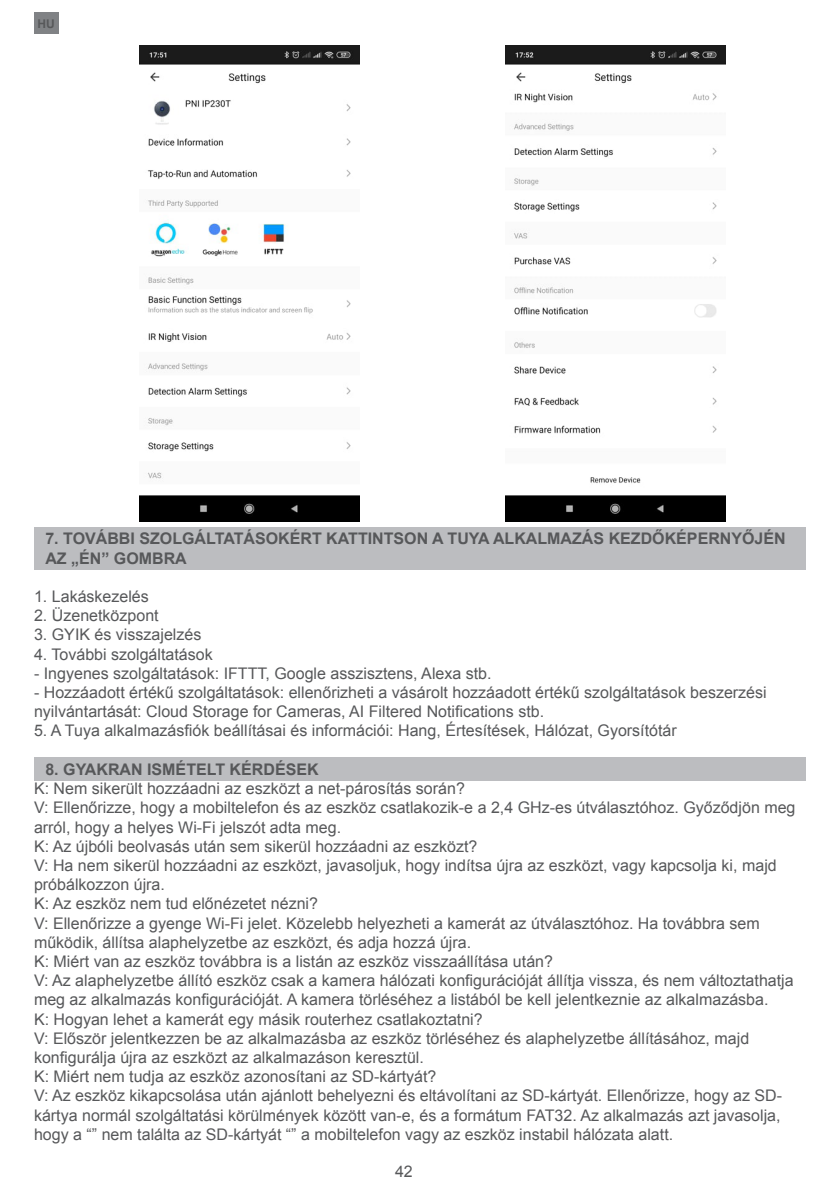
<style>
.page{position:relative;width:840px;height:1191px;background:#fff}
.page>*{position:absolute;margin:0;border:0;box-sizing:border-box;transform-origin:0 0}
.t1{font:16px/19.2px "Arial";color:#57585a}
.UPPERCASE_TITLE{font:700 16px/19.2px "Arial";color:#57585a}
.t2{font:700 12px "Arial";color:#57585a}
</style>
<div class="page">
<div style="left:34px;top:12px;width:24px;height:22px;background:#808285"></div>
<img style="left:505px;top:45px;width:220px;height:477px">
<img style="left:139px;top:45px;width:220px;height:477px">
<div style="left:34px;top:527px;width:771px;height:43px;background:#bcbdc0"></div>
<div style="left:34px;top:757px;width:771px;height:24px;background:#bcbdc0"></div>
<p class="t2" style="left:37px;top:15px;width:19px">HU</p>
<p class="UPPERCASE_TITLE" style="left:45px;top:529px;width:741px">7. TOVÁBBI SZOLGÁLTATÁSOKÉRT KATTINTSON A TUYA ALKALMAZÁS KEZDŐKÉPERNYŐJÉN<br>AZ „ÉN” GOMBRA</p>
<p class="t1" style="left:34px;top:587px;width:116px">1. Lakáskezelés</p>
<p class="t1" style="left:34px;top:606px;width:126px">2. Üzenetközpont</p>
<p class="t1" style="left:34px;top:625px;width:169px">3. GYIK és visszajelzés</p>
<p class="t1" style="left:34px;top:644px;width:180px">4. További szolgáltatások</p>
<p class="t1" style="left:34px;top:664px;width:459px">- Ingyenes szolgáltatások: IFTTT, Google asszisztens, Alexa stb.</p>
<p class="t1" style="left:34px;top:683px;width:733px">- Hozzáadott értékű szolgáltatások: ellenőrizheti a vásárolt hozzáadott értékű szolgáltatások beszerzési nyilvántartását: Cloud Storage for Cameras, AI Filtered Notifications stb.</p>
<p class="t1" style="left:34px;top:721px;width:644px">5. A Tuya alkalmazásfiók beállításai és információi: Hang, Értesítések, Hálózat, Gyorsítótár</p>
<p class="UPPERCASE_TITLE" style="left:45px;top:760px;width:274px">8. GYAKRAN ISMÉTELT KÉRDÉSEK</p>
<p class="t1" style="left:34px;top:779px;width:762px">K: Nem sikerült hozzáadni az eszközt a net-párosítás során?<br>V: Ellenőrizze, hogy a mobiltelefon és az eszköz csatlakozik-e a 2,4 GHz-es útválasztóhoz. Győződjön meg arról, hogy a helyes Wi-Fi jelszót adta meg.<br>K: Az újbóli beolvasás után sem sikerül hozzáadni az eszközt?<br>V: Ha nem sikerül hozzáadni az eszközt, javasoljuk, hogy indítsa újra az eszközt, vagy kapcsolja ki, majd próbálkozzon újra.<br>K: Az eszköz nem tud előnézetet nézni?<br>V: Ellenőrizze a gyenge Wi-Fi jelet. Közelebb helyezheti a kamerát az útválasztóhoz. Ha továbbra sem működik, állítsa alaphelyzetbe az eszközt, és adja hozzá újra.<br>K: Miért van az eszköz továbbra is a listán az eszköz visszaállítása után?<br>V: Az alaphelyzetbe állító eszköz csak a kamera hálózati konfigurációját állítja vissza, és nem változtathatja meg az alkalmazás konfigurációját. A kamera törléséhez a listából be kell jelentkeznie az alkalmazásba.<br>K: Hogyan lehet a kamerát egy másik routerhez csatlakoztatni?<br>V: Először jelentkezzen be az alkalmazásba az eszköz törléséhez és alaphelyzetbe állításához, majd konfigurálja újra az eszközt az alkalmazáson keresztül.<br>K: Miért nem tudja az eszköz azonosítani az SD-kártyát?<br>V: Az eszköz kikapcsolása után ajánlott behelyezni és eltávolítani az SD-kártyát. Ellenőrizze, hogy az SD&shy;kártya normál szolgáltatási körülmények között van-e, és a formátum FAT32. Az alkalmazás azt javasolja, hogy a “” nem találta az SD-kártyát “” a mobiltelefon vagy az eszköz instabil hálózata alatt.</p>
<p class="t1" style="left:395px;top:1161px;width:19px">42</p>
</div>
